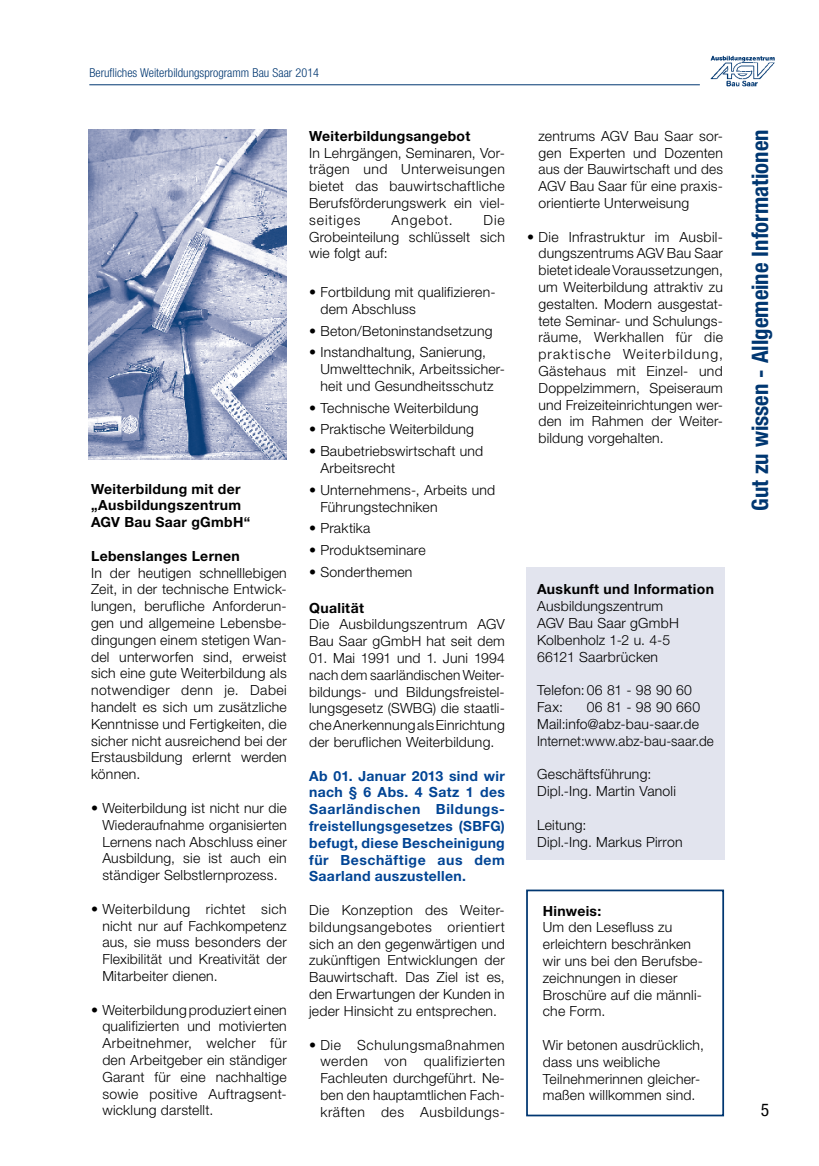
<style>
.page{position:relative;width:819px;height:1166px;background:#fff}
.page>*{position:absolute;margin:0;border:0;box-sizing:border-box;transform-origin:0 0}
.t1{font:700 condensed 22.75px "Helvetica Neue LT Std";color:#003771}
.t2{font:condensed 17.5px "Helvetica Neue LT Std";color:#000}
.t3{font:300 14px/16.8px "Helvetica Neue LT Std";letter-spacing:.015em;color:#000}
.t4{font:700 14px/16.8px "Helvetica Neue LT Std";letter-spacing:.025em;color:#004494;text-align:justify}
.t5{font:700 14px/16.8px "Helvetica Neue LT Std";letter-spacing:.025em;color:#000}
.t6{font:300 14px "Helvetica Neue LT Std";letter-spacing:.065em;color:#000}
.t7{font:300 condensed 12.25px "Helvetica Neue LT Std";color:#003771}
</style>
<div class="page">
<div style="left:526px;top:567px;width:198px;height:293px;background:#e2e4ee"></div>
<img style="left:89px;top:129px;width:197px;height:330px">
<hr style="left:89px;top:84px;width:610px;height:1px;background:#003771">
<img style="left:710px;top:55px;width:65px;height:32px">
<div style="left:526px;top:889px;width:198px;height:227px;border:2px solid #003771"></div>
<p class="t7" style="left:89px;top:65px;width:231px">Berufliches Weiterbildungsprogramm Bau Saar 2014</p>
<p class="t5" style="left:91px;top:480px;width:161px">Weiterbildung mit der „Ausbildungszentrum<br>AGV Bau Saar gGmbH“</p>
<p class="t5" style="left:91px;top:547px;width:150px">Lebenslanges Lernen</p>
<p class="t3" style="left:91px;top:564px;width:197px;text-align:justify">In der heutigen schnelllebigen Zeit, in der technische Entwick&shy;lungen, berufliche Anforderun&shy;gen und allgemeine Lebensbe&shy;dingungen einem stetigen Wan&shy;del unterworfen sind, erweist sich eine gute Weiterbildung als notwendiger denn je. Dabei handelt es sich um zusätzliche Kenntnisse und Fertigkeiten, die sicher nicht ausreichend bei der Erstausbildung erlernt werden können.</p>
<p class="t3" style="left:102px;top:799px;width:186px;text-align:justify;text-indent:-11px">• Weiterbildung ist nicht nur die Wiederaufnahme organisierten Lernens nach Abschluss einer Ausbildung, sie ist auch ein ständiger Selbstlernprozess.</p>
<p class="t3" style="left:102px;top:900px;width:186px;text-align:justify;text-indent:-11px">• Weiterbildung richtet sich nicht nur auf Fachkompetenz aus, sie muss besonders der Flexibilität und Kreativität der Mitarbeiter dienen.</p>
<p class="t3" style="left:102px;top:1001px;width:186px;text-align:justify;text-indent:-11px">• Weiterbildung produziert einen qualifizierten und motivierten Arbeitnehmer, welcher für den Arbeitgeber ein ständiger Garant für eine nachhaltige sowie positive Auftragsent&shy;wicklung darstellt.</p>
<p class="t5" style="left:309px;top:127px;width:163px">Weiterbildungsangebot</p>
<p class="t3" style="left:309px;top:144px;width:197px;text-align:justify">In Lehrgängen, Seminaren, Vor&shy;trägen und Unterweisungen bietet das bauwirtschaftliche Berufsförderungswerk ein viel&shy;seitiges</p>
<p class="t3" style="left:309px;top:211px;width:197px;text-align:justify;text-indent:174px">Die Grobeinteilung schlüsselt sich wie folgt auf:</p>
<p class="t3" style="left:320px;top:283px;width:176px;text-indent:-11px">• Fortbildung mit qualifizieren&shy;dem Abschluss</p>
<p class="t3" style="left:309px;top:322px;width:185px">• Beton/Betoninstandsetzung</p>
<p class="t3" style="left:320px;top:344px;width:186px;text-indent:-11px">• Instandhaltung, Sanierung,<br>Umwelttechnik, Arbeitssicher&shy;heit und Gesundheitsschutz</p>
<p class="t3" style="left:309px;top:399px;width:171px">• Technische Weiterbildung</p>
<p class="t3" style="left:309px;top:421px;width:166px">• Praktische Weiterbildung</p>
<p class="t3" style="left:320px;top:442px;width:164px;text-indent:-11px">• Baubetriebswirtschaft und<br>Arbeitsrecht</p>
<p class="t3" style="left:320px;top:481px;width:176px;text-indent:-11px">• Unternehmens-, Arbeits und<br>Führungstechniken</p>
<p class="t3" style="left:309px;top:519px;width:63px">• Praktika</p>
<p class="t3" style="left:309px;top:541px;width:118px">• Produktseminare</p>
<p class="t3" style="left:309px;top:563px;width:105px">• Sonderthemen</p>
<p class="t5" style="left:309px;top:599px;width:56px">Qualität</p>
<p class="t3" style="left:309px;top:616px;width:197px">Die Ausbildungszentrum AGV<br>Bau Saar gGmbH hat seit dem</p>
<p class="t3" style="left:309px;top:649px;width:197px;text-align:justify">01. Mai 1991 und 1. Juni 1994 nach dem saarländischen Weiter&shy;bildungs- und Bildungsfreistel&shy;lungsgesetz (SWBG) die staatli&shy;che Anerkennung als Einrichtung der beruflichen Weiterbildung.</p>
<p class="t4" style="left:309px;top:767px;width:197px">Ab 01. Januar 2013 sind wir nach § 6 Abs. 4 Satz 1 des Saarländischen Bildungs&shy;freistellungsgesetzes (SBFG) befugt, diese Bescheinigung für Beschäftige aus dem Saarland auszustellen.</p>
<p class="t3" style="left:309px;top:901px;width:197px;text-align:justify">Die Konzeption des Weiter&shy;bildungsangebotes orientiert sich an den gegenwärtigen und zukünftigen Entwicklungen der Bauwirtschaft. Das Ziel ist es, den Erwartungen der Kunden in jeder Hinsicht zu entsprechen.</p>
<p class="t3" style="left:320px;top:1036px;width:186px;text-align:justify;text-indent:-11px">• Die Schulungsmaßnahmen werden von qualifizierten Fachleuten durchgeführt. Ne&shy;ben den hauptamtlichen Fach&shy;kräften des Ausbildungs-</p>
<p class="t6" style="left:391px;top:211px;width:63px">Angebot.</p>
<p class="t3" style="left:538px;top:127px;width:186px;text-align:justify">zentrums AGV Bau Saar sor&shy;gen Experten und Dozenten aus der Bauwirtschaft und des AGV Bau Saar für eine praxis&shy;orientierte Unterweisung</p>
<p class="t3" style="left:538px;top:228px;width:186px;text-align:justify;text-indent:-11px">• Die Infrastruktur im Ausbil&shy;dungszentrums AGV Bau Saar bietet ideale Voraussetzungen, um Weiterbildung attraktiv zu gestalten. Modern ausgestat&shy;tete Seminar- und Schulungs&shy;räume, Werkhallen für die praktische Weiterbildung, Gästehaus mit Einzel- und Doppelzimmern, Speiseraum und Freizeiteinrichtungen wer&shy;den im Rahmen der Weiter&shy;bildung vorgehalten.</p>
<p class="t5" style="left:537px;top:581px;width:178px">Auskunft und Information</p>
<p class="t3" style="left:537px;top:597px;width:143px">Ausbildungszentrum<br>AGV Bau Saar gGmbH<br>Kolbenholz 1-2 u. 4-5<br>66121 Saarbrücken</p>
<p class="t3" style="left:537px;top:681px;width:156px">Telefon: 06 81 - 98 90 60<br>Fax:</p>
<p class="t3" style="left:537px;top:698px;width:178px;text-indent:50px">06 81 - 98 90 660<br>Mail:info@abz-bau-saar.de<br>Internet:www.abz-bau-saar.de</p>
<p class="t3" style="left:537px;top:765px;width:140px">Geschäftsführung:<br>Dipl.-Ing. Martin Vanoli</p>
<p class="t3" style="left:537px;top:816px;width:147px">Leitung:<br>Dipl.-Ing. Markus Pirron</p>
<p class="t5" style="left:542px;top:902px;width:60px">Hinweis:</p>
<p class="t3" style="left:542px;top:918px;width:162px">Um den Lesefluss zu erleichtern beschränken wir uns bei den Berufsbe&shy;zeichnungen in dieser<br>Broschüre auf die männli&shy;che Form.</p>
<p class="t3" style="left:542px;top:1036px;width:163px">Wir betonen ausdrücklich, dass uns weibliche<br>Teilnehmerinnen gleicher&shy;maßen willkommen sind.</p>
<h1 class="t1" style="left:746px;top:511px;width:383px;rotate:-90deg">Gut zu wissen - Allgemeine Informationen</h1>
<p class="t2" style="left:760px;top:1100px;width:10px">5</p>
</div>
